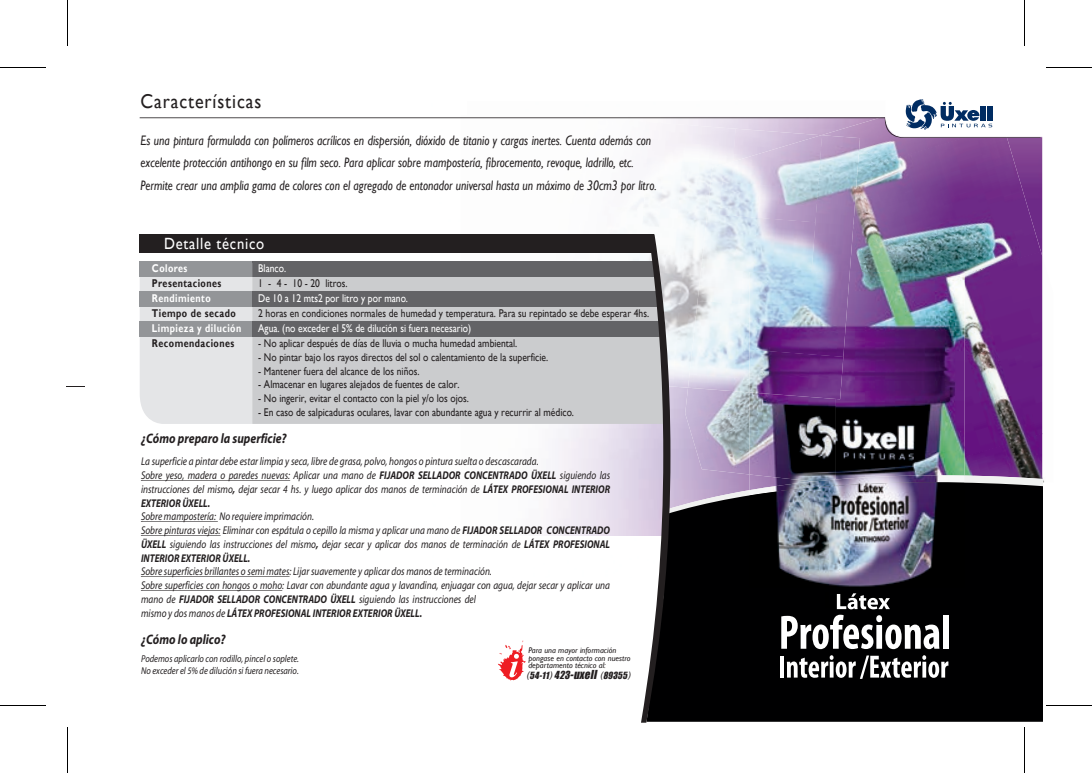
<style>
.page{position:relative;width:1092px;height:773px;background:#fff}
.page>*{position:absolute;margin:0;border:0;box-sizing:border-box;transform-origin:0 0}
.t1{font:20px "Gill Sans";letter-spacing:.05em;color:#231f20;scale:.9 1}
.t2{font:16.25px "Gill Sans";letter-spacing:.05em;color:#fff;scale:.9 1}
.t3{font:italic 13.75px/22.5px "Gill Sans";color:#231f20;scale:.83 1}
.t4{font:italic 700 13.75px "Myriad";color:#231f20;scale:.85 1}
.t5{font:italic 11.25px/13.8px "Myriad";color:#231f20;scale:.83 1}
.t6{font:11.25px "Gill Sans";color:#231f20;scale:.85 1}
.t7{font:11.25px "Gill Sans";color:#fff;scale:.85 1}
.t8{font:700 11.25px "Gill Sans";letter-spacing:.05em;color:#231f20;scale:.8 1}
.t9{font:700 11.25px "Gill Sans";letter-spacing:.05em;color:#fff;scale:.8 1}
.t10{font:italic 10px/11.9px "Myriad";color:#231f20;scale:.85 1}
.t11{font:italic 9.12px "Impact";color:#231f20;scale:.95 1}
.t12{font:italic 8.25px/7.1px "Gill Sans";color:#231f20}
.s1{font-weight:700}
.s2{font-family:"Arial";font-size:9.25px}
.s3{font-size:10.25px}
.s4{font-size:11.38px}
.s5{font-family:"Arial"}
</style>
<div class="page">
<img style="left:573px;top:199px;width:70px;height:62px">
<img style="left:630px;top:253px;width:67px;height:135px">
<img style="left:860px;top:138px;width:181px;height:134px">
<img style="left:860px;top:224px;width:8px;height:48px">
<img style="left:685px;top:388px;width:64px;height:82px">
<img style="left:964px;top:251px;width:78px;height:194px">
<img style="left:964px;top:445px;width:3px;height:25px">
<img style="left:967px;top:433px;width:75px;height:37px">
<img style="left:707px;top:138px;width:104px;height:76px">
<img style="left:811px;top:138px;width:49px;height:134px">
<img style="left:697px;top:214px;width:118px;height:87px">
<img style="left:688px;top:301px;width:61px;height:91px">
<svg style="left:141px;top:480px;width:149px;height:1px"></svg>
<svg style="left:141px;top:521px;width:77px;height:1px"></svg>
<svg style="left:141px;top:535px;width:80px;height:1px"></svg>
<svg style="left:141px;top:576px;width:148px;height:1px"></svg>
<svg style="left:141px;top:590px;width:141px;height:1px"></svg>
<svg style="left:498px;top:641px;width:28px;height:40px"></svg>
<div style="left:140px;top:234px;width:514px;height:19px;background:#231f20"></div>
<div style="left:252px;top:276px;width:389px;height:148px;background:#cbccce"></div>
<div style="left:252px;top:261px;width:405px;height:15px;background:#636366"></div>
<div style="left:140px;top:276px;width:112px;height:148px;background:#e4e5e7"></div>
<div style="left:140px;top:261px;width:112px;height:15px;background:#939598"></div>
<div style="left:252px;top:291px;width:409px;height:15px;background:#636366"></div>
<div style="left:140px;top:291px;width:112px;height:15px;background:#939598"></div>
<div style="left:252px;top:321px;width:411px;height:16px;background:#636366"></div>
<div style="left:140px;top:321px;width:112px;height:16px;background:#939598"></div>
<svg style="left:670px;top:470px;width:373px;height:7px"></svg>
<div style="left:670px;top:477px;width:373px;height:245px;background:#000001"></div>
<svg style="left:641px;top:234px;width:29px;height:489px"></svg>
<svg style="left:66px;top:386px;width:18px;height:1px"></svg>
<img style="left:835px;top:272px;width:129px;height:203px">
<img style="left:749px;top:399px;width:86px;height:76px">
<img style="left:749px;top:272px;width:101px;height:85px">
<img style="left:749px;top:350px;width:94px;height:49px">
<img style="left:749px;top:475px;width:215px;height:7px">
<img style="left:749px;top:482px;width:215px;height:106px">
<hr style="left:67px;top:0;width:1px;height:45px;background:#000">
<hr style="left:0;top:67px;width:45px;height:1px;background:#000">
<hr style="left:0;top:705px;width:45px;height:1px;background:#000">
<hr style="left:67px;top:728px;width:1px;height:45px;background:#000">
<hr style="left:1024px;top:0;width:1px;height:45px;background:#000">
<hr style="left:1047px;top:67px;width:45px;height:1px;background:#000">
<hr style="left:1047px;top:705px;width:45px;height:1px;background:#000">
<hr style="left:1024px;top:728px;width:1px;height:45px;background:#000">
<svg style="left:825px;top:592px;width:65px;height:17px"></svg>
<svg style="left:781px;top:615px;width:158px;height:34px"></svg>
<div style="left:943px;top:615px;width:6px;height:34px;background:#fff"></div>
<hr style="left:780px;top:656px;width:4px;height:22px;background:#fff">
<svg style="left:787px;top:655px;width:161px;height:24px"></svg>
<svg style="left:140px;top:99px;width:903px;height:39px"></svg>
<h1 class="t1" style="left:141px;top:89px;width:136px">Características</h1>
<p class="t3" style="left:141px;top:129px;width:623px">Es una pintura formulada con polímeros acrílicos en dispersión, dióxido de titanio y cargas inertes. Cuenta además con excelente protección antihongo en su film seco. Para aplicar sobre mampostería, fibrocemento, revoque, ladrillo, etc.<br>Permite crear una amplia gama de colores con el agregado de entonador universal hasta un máximo de 30cm3 por litro.</p>
<h2 class="t2" style="left:164px;top:234px;width:113px">Detalle técnico</h2>
<p class="t7" style="left:258px;top:262px;width:34px">Blanco.</p>
<p class="t6" style="left:258px;top:277px;width:107px">1 - 4 - 10 - 20 litros.</p>
<p class="t7" style="left:258px;top:292px;width:178px">De 10 a 12 mts2 por litro y por mano.</p>
<p class="t6" style="left:258px;top:307px;width:461px">2 horas en condiciones normales de humedad y temperatura. Para su repintado se debe esperar 4hs.</p>
<p class="t7" style="left:258px;top:322px;width:252px">Agua. (no exceder el 5% de dilución si fuera necesario)</p>
<p class="t6" style="left:258px;top:337px;width:306px">- No aplicar después de días de lluvia o mucha humedad ambiental.</p>
<p class="t6" style="left:258px;top:351px;width:343px">- No pintar bajo los rayos directos del sol o calentamiento de la superficie.</p>
<p class="t6" style="left:258px;top:364px;width:191px">- Mantener fuera del alcance de los niños.</p>
<p class="t6" style="left:258px;top:378px;width:238px">- Almacenar en lugares alejados de fuentes de calor.</p>
<p class="t6" style="left:258px;top:392px;width:249px">- No ingerir, evitar el contacto con la piel y/o los ojos.</p>
<p class="t6" style="left:258px;top:406px;width:373px">- En caso de salpicaduras oculares, lavar con abundante agua y recurrir al médico.</p>
<p class="t9" style="left:152px;top:261px;width:46px">Colores</p>
<p class="t8" style="left:152px;top:276px;width:88px">Presentaciones</p>
<p class="t9" style="left:152px;top:291px;width:75px">Rendimiento</p>
<p class="t8" style="left:152px;top:306px;width:106px">Tiempo de secado</p>
<p class="t9" style="left:152px;top:321px;width:113px">Limpieza y dilución</p>
<p class="t8" style="left:152px;top:336px;width:105px">Recomendaciones</p>
<p class="t4" style="left:141px;top:431px;width:173px">¿Cómo preparo la superficie?</p>
<p class="t5" style="left:141px;top:455px;width:567px">La superficie a pintar debe estar limpia y seca, libre de grasa, polvo, hongos o pintura suelta o descascarada.<br>Sobre yeso, madera o paredes nuevas: Aplicar una mano de <span class="s1">FIJADOR SELLADOR CONCENTRADO ÜXELL</span> siguiendo las instrucciones del mismo<span class="s1">,</span> dejar secar 4 hs. y luego aplicar dos manos de terminación de <span class="s1">LÁTEX PROFESIONAL INTERIOR EXTERIOR ÜXELL.</span></p>
<p class="t5" style="left:141px;top:510px;width:567px">Sobre mampostería: No requiere imprimación.<br>Sobre pinturas viejas: Eliminar con espátula o cepillo la misma y aplicar una mano de <span class="s1">FIJADOR SELLADOR CONCENTRADO ÜXELL</span> siguiendo las instrucciones del mismo<span class="s1">,</span> dejar secar y aplicar dos manos de terminación de <span class="s1">LÁTEX PROFESIONAL INTERIOR EXTERIOR ÜXELL.</span></p>
<p class="t5" style="left:141px;top:565px;width:567px">Sobre superficies brillantes o semi mates: Lijar suavemente y aplicar dos manos de terminación.<br>Sobre superficies con hongos o moho: Lavar con abundante agua y lavandina, enjuagar con agua, dejar secar y aplicar una mano de <span class="s1">FIJADOR SELLADOR CONCENTRADO ÜXELL</span> siguiendo las instrucciones del<br>mismo y dos manos de <span class="s1">LÁTEX PROFESIONAL INTERIOR EXTERIOR ÜXELL.</span></p>
<p class="t4" style="left:141px;top:632px;width:101px">¿Cómo lo aplico?</p>
<p class="t10" style="left:141px;top:653px;width:187px">Podemos aplicarlo con rodillo, pincel o soplete.<br>No exceder el 5% de dilución si fuera necesario.</p>
<p class="t12" style="left:528px;top:647px;width:104px">Para una mayor información pongase en contacto con nuestro departamento técnico al:</p>
<p class="t11" style="left:527px;top:669px;width:113px"><span class="s2">(</span>54-11<span class="s2">)</span> <span class="s3">423</span><span class="s4">-uxell</span> <span class="s5">(</span>89355<span class="s5">)</span></p>
</div>
